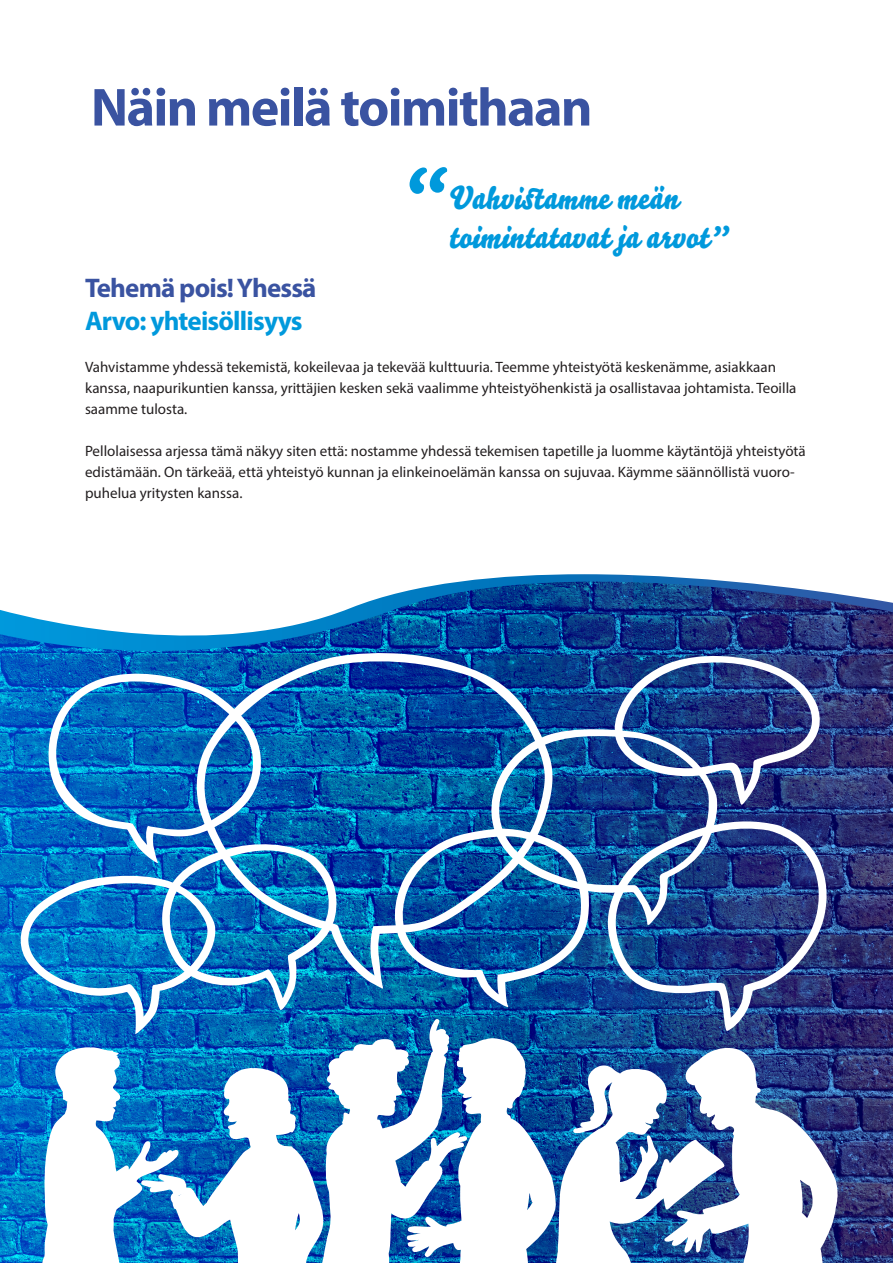
<style>
.page{position:relative;width:893px;height:1263px;background:#fff}
.page>*{position:absolute;margin:0;border:0;box-sizing:border-box;transform-origin:0 0}
.t1{font:76.5px "Bello Script Pro";color:#0099dc}
.t2{font:700 54px "Myriad Pro";letter-spacing:-.03em;color:#3a53a1}
.t3{font:31.65px/39px "Bello Script Pro";color:#0099dc}
.t4{font:700 27px "Myriad Pro";letter-spacing:-.03em;color:#0099dc}
.t5{font:700 27px "Myriad Pro";letter-spacing:-.03em;color:#3a53a1}
.t6{font:15px/21px "Myriad Pro";color:#231f20}
</style>
<div class="page">
<img style="left:0;top:582px;width:893px;height:681px">
<svg style="left:42px;top:648px;width:153px;height:180px;background:#1675c4"></svg>
<svg style="left:195px;top:644px;width:358px;height:184px;background:#1664af"></svg>
<img style="left:613px;top:651px;width:208px;height:154px">
<svg style="left:490px;top:725px;width:228px;height:103px"></svg>
<svg style="left:607px;top:814px;width:220px;height:14px;background:#395191"></svg>
<img style="left:17px;top:828px;width:822px;height:435px">
<h2 class="t2" style="left:91px;top:72px;width:503px">Näin meilä toimithaan</h2>
<h1 class="t1" style="left:400px;top:134px;width:47px">“</h1>
<h3 class="t3" style="left:449px;top:179px;width:281px">Vahvistamme meän toimintatavat ja arvot”</h3>
<h3 class="t5" style="left:85px;top:270px;width:233px">Tehemä pois! Yhessä</h3>
<h3 class="t4" style="left:85px;top:303px;width:219px">Arvo: yhteisöllisyys</h3>
<p class="t6" style="left:85px;top:356px;width:713px">Vahvistamme yhdessä tekemistä, kokeilevaa ja tekevää kulttuuria. Teemme yhteistyötä keskenämme, asiakkaan kanssa, naapurikuntien kanssa, yrittäjien kesken sekä vaalimme yhteistyöhenkistä ja osallistavaa johtamista. Teoilla saamme tulosta.</p>
<p class="t6" style="left:85px;top:440px;width:722px">Pellolaisessa arjessa tämä näkyy siten että: nostamme yhdessä tekemisen tapetille ja luomme käytäntöjä yhteistyötä edistämään. On tärkeää, että yhteistyö kunnan ja elinkeinoelämän kanssa on sujuvaa. Käymme säännöllistä vuoro&shy;puhelua yritysten kanssa.</p>
</div>
